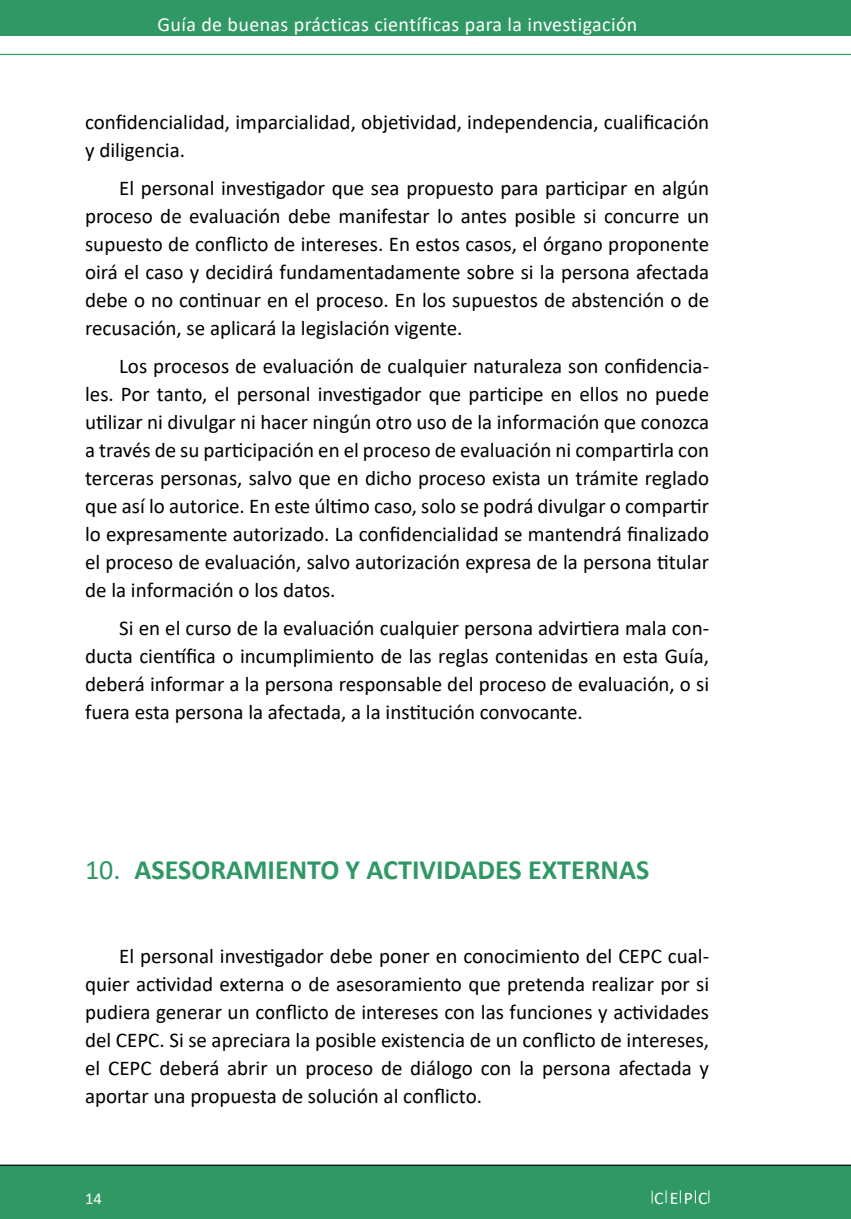
<style>
.page{position:relative;width:851px;height:1219px;background:#fff}
.page>*{position:absolute;margin:0;border:0;box-sizing:border-box;transform-origin:0 0}
.LAD1{font:700 28px "Calibri";color:#2f9865}
.t1{font:21px/28px "Calibri";color:#000;text-align:justify}
.t2{font:20px "Calibri";letter-spacing:.02em;color:#fff}
.t3{font:17.8px "Calibri";color:#fff}
.t4{font:16.6px "Calibri";color:#fff}
.s1{font-weight:400}
</style>
<div class="page">
<div style="left:0;top:1165px;width:850px;height:54px;background:#2f9865"></div>
<svg style="left:665px;top:1190px;width:1px;height:13px"></svg>
<svg style="left:651px;top:1191px;width:1px;height:12px"></svg>
<svg style="left:708px;top:1190px;width:1px;height:13px"></svg>
<svg style="left:679px;top:1190px;width:1px;height:13px"></svg>
<svg style="left:695px;top:1190px;width:1px;height:13px"></svg>
<hr style="left:0;top:54px;width:850px;height:1px;background:#2f9865">
<div style="left:0;top:0;width:850px;height:36px;background:#2f9865"></div>
<p class="t2" style="left:157px;top:10px;width:481px">Guía de buenas prácticas científicas para la investigación</p>
<p class="t1" style="left:85px;top:108px;width:625px">confidencialidad, imparcialidad, objetividad, independencia, cualificación y diligencia.</p>
<p class="t1" style="left:85px;top:174px;width:625px;text-indent:34px">El personal investigador que sea propuesto para participar en algún proceso de evaluación debe manifestar lo antes posible si concurre un supuesto de conflicto de intereses. En estos casos, el órgano proponente oirá el caso y decidirá fundamentadamente sobre si la persona afectada debe o no continuar en el proceso. En los supuestos de abstención o de recusación, se aplicará la legislación vigente.</p>
<p class="t1" style="left:85px;top:352px;width:625px;text-indent:34px">Los procesos de evaluación de cualquier naturaleza son confidencia&shy;les. Por tanto, el personal investigador que participe en ellos no puede utilizar ni divulgar ni hacer ningún otro uso de la información que conozca a través de su participación en el proceso de evaluación ni compartirla con terceras personas, salvo que en dicho proceso exista un trámite reglado que así lo autorice. En este último caso, solo se podrá divulgar o compartir lo expresamente autorizado. La confidencialidad se mantendrá finalizado el proceso de evaluación, salvo autorización expresa de la persona titular de la información o los datos.</p>
<p class="t1" style="left:85px;top:614px;width:625px;text-indent:34px">Si en el curso de la evaluación cualquier persona advirtiera mala con&shy;ducta científica o incumplimiento de las reglas contenidas en esta Guía, deberá informar a la persona responsable del proceso de evaluación, o si fuera esta persona la afectada, a la institución convocante.</p>
<p class="LAD1" style="left:85px;top:852px;width:565px"><span class="s1">10.</span> ASESORAMIENTO Y ACTIVIDADES EXTERNAS</p>
<p class="t1" style="left:85px;top:942px;width:625px;text-indent:34px">El personal investigador debe poner en conocimiento del CEPC cual&shy;quier actividad externa o de asesoramiento que pretenda realizar por si pudiera generar un conflicto de intereses con las funciones y actividades del CEPC. Si se apreciara la posible existencia de un conflicto de intereses, el CEPC deberá abrir un proceso de diálogo con la persona afectada y aportar una propuesta de solución al conflicto.</p>
<p class="t4" style="left:85px;top:1186px;width:18px">14</p>
<p class="t3" style="left:654px;top:1185px;width:55px">CE PC</p>
</div>
